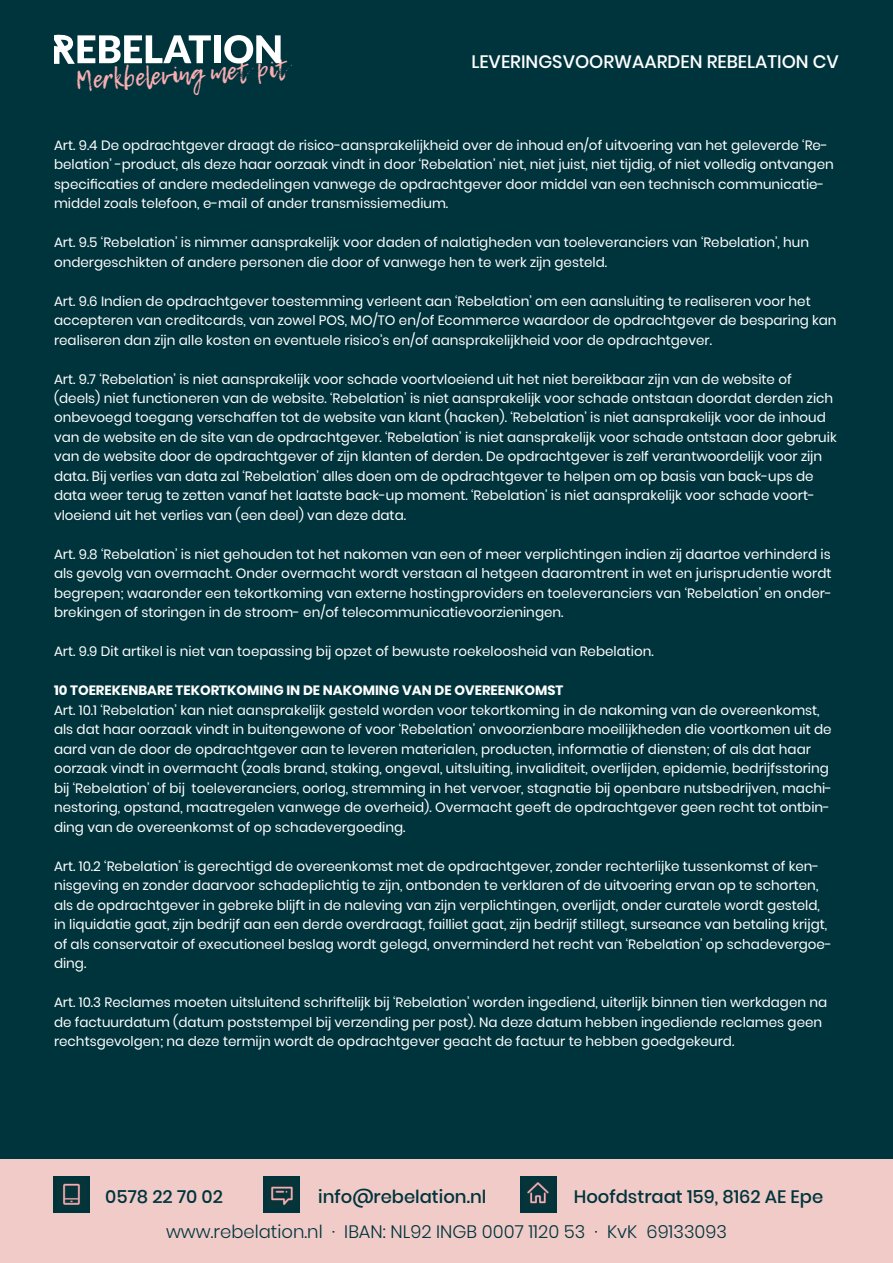
<style>
.page{position:relative;width:893px;height:1263px;background:#fff}
.page>*{position:absolute;margin:0;border:0;box-sizing:border-box;transform-origin:0 0}
.t1{font:24.9px "Lemon Tuesday";color:#f8adb0}
.t2{font:300 18px "Poppins";color:#00343c}
.t3{font:500 18px "Poppins";color:#00343c}
.t4{font:500 18px "Poppins";color:#fff}
.t5{font:13.5px/19.5px "Poppins";color:#fff}
.t6{font:700 13.5px "Poppins";color:#fff}
</style>
<div class="page">
<div style="left:0;top:0;width:893px;height:1161px;background:#00343c"></div>
<div style="left:0;top:1159px;width:893px;height:104px;background:#f0cbc8"></div>
<div style="left:54px;top:1176px;width:36px;height:36px;background:#00343c"></div>
<div style="left:264px;top:1176px;width:36px;height:36px;background:#00343c"></div>
<div style="left:520px;top:1176px;width:36px;height:36px;background:#00343c"></div>
<img style="left:63px;top:1183px;width:17px;height:22px">
<img style="left:271px;top:1186px;width:22px;height:20px">
<img style="left:527px;top:1182px;width:22px;height:22px">
<div style="left:214px;top:35px;width:7px;height:28px;background:#fff"></div>
<svg style="left:224px;top:35px;width:57px;height:29px"></svg>
<svg style="left:54px;top:34px;width:157px;height:30px"></svg>
<h1 class="t1" style="left:75px;top:67px;width:215px;rotate:-4deg">Merkbeleving met pit</h1>
<h2 class="t4" style="left:471px;top:51px;width:369px">LEVERINGSVOORWAARDEN REBELATION CV</h2>
<p class="t5" style="left:54px;top:135px;width:781px">Art. 9.4 De opdrachtgever draagt de risico-aansprakelijkheid over de inhoud en/of uitvoering van het geleverde ‘Re&shy;belation’ -product, als deze haar oorzaak vindt in door ‘Rebelation’ niet, niet juist, niet tijdig, of niet volledig ontvangen specificaties of andere mededelingen vanwege de opdrachtgever door middel van een technisch communicatie&shy;middel zoals telefoon, e-mail of ander transmissiemedium.</p>
<p class="t5" style="left:54px;top:233px;width:757px">Art. 9.5 ‘Rebelation’ is nimmer aansprakelijk voor daden of nalatigheden van toeleveranciers van ‘Rebelation’, hun ondergeschikten of andere personen die door of vanwege hen te werk zijn gesteld.</p>
<p class="t5" style="left:54px;top:291px;width:784px">Art. 9.6 Indien de opdrachtgever toestemming verleent aan ‘Rebelation’ om een aansluiting te realiseren voor het accepteren van creditcards, van zowel POS, MO/TO en/of Ecommerce waardoor de opdrachtgever de besparing kan realiseren dan zijn alle kosten en eventuele risico’s en/of aansprakelijkheid voor de opdrachtgever.</p>
<p class="t5" style="left:54px;top:369px;width:784px">Art. 9.7 ‘Rebelation’ is niet aansprakelijk voor schade voortvloeiend uit het niet bereikbaar zijn van de website of (deels) niet functioneren van de website. ‘Rebelation’ is niet aansprakelijk voor schade ontstaan doordat derden zich onbevoegd toegang verschaffen tot de website van klant (hacken). ‘Rebelation’ is niet aansprakelijk voor de inhoud van de website en de site van de opdrachtgever. ‘Rebelation’ is niet aansprakelijk voor schade ontstaan door gebruik van de website door de opdrachtgever of zijn klanten of derden. De opdrachtgever is zelf verantwoordelijk voor zijn data. Bij verlies van data zal ‘Rebelation’ alles doen om de opdrachtgever te helpen om op basis van back-ups de data weer terug te zetten vanaf het laatste back-up moment. ‘Rebelation’ is niet aansprakelijk voor schade voort&shy;vloeiend uit het verlies van (een deel) van deze data.</p>
<p class="t5" style="left:54px;top:545px;width:779px;text-align:justify">Art. 9.8 ‘Rebelation’ is niet gehouden tot het nakomen van een of meer verplichtingen indien zij daartoe verhinderd is als gevolg van overmacht. Onder overmacht wordt verstaan al hetgeen daaromtrent in wet en jurisprudentie wordt begrepen; waaronder een tekortkoming van externe hostingproviders en toeleveranciers van ‘Rebelation’ en onder&shy;brekingen of storingen in de stroom- en/of telecommunicatievoorzieningen.</p>
<p class="t5" style="left:54px;top:642px;width:601px">Art. 9.9 Dit artikel is niet van toepassing bij opzet of bewuste roekeloosheid van Rebelation.</p>
<p class="t6" style="left:54px;top:683px;width:511px">10 TOEREKENBARE TEKORTKOMING IN DE NAKOMING VAN DE OVEREENKOMST</p>
<p class="t5" style="left:54px;top:700px;width:780px">Art. 10.1 ‘Rebelation’ kan niet aansprakelijk gesteld worden voor tekortkoming in de nakoming van de overeenkomst, als dat haar oorzaak vindt in buitengewone of voor ‘Rebelation’ onvoorzienbare moeilijkheden die voortkomen uit de aard van de door de opdrachtgever aan te leveren materialen, producten, informatie of diensten; of als dat haar oorzaak vindt in overmacht (zoals brand, staking, ongeval, uitsluiting, invaliditeit, overlijden, epidemie, bedrijfsstoring bij ‘Rebelation’ of bij toeleveranciers, oorlog, stremming in het vervoer, stagnatie bij openbare nutsbedrijven, machi&shy;nestoring, opstand, maatregelen vanwege de overheid). Overmacht geeft de opdrachtgever geen recht tot ontbin&shy;ding van de overeenkomst of op schadevergoeding.</p>
<p class="t5" style="left:54px;top:856px;width:779px">Art. 10.2 ‘Rebelation’ is gerechtigd de overeenkomst met de opdrachtgever, zonder rechterlijke tussenkomst of ken&shy;nisgeving en zonder daarvoor schadeplichtig te zijn, ontbonden te verklaren of de uitvoering ervan op te schorten, als de opdrachtgever in gebreke blijft in de naleving van zijn verplichtingen, overlijdt, onder curatele wordt gesteld, in liquidatie gaat, zijn bedrijf aan een derde overdraagt, failliet gaat, zijn bedrijf stillegt, surseance van betaling krijgt, of als conservatoir of executioneel beslag wordt gelegd, onverminderd het recht van ‘Rebelation’ op schadevergoe&shy;ding.</p>
<p class="t5" style="left:54px;top:993px;width:775px">Art. 10.3 Reclames moeten uitsluitend schriftelijk bij ‘Rebelation’ worden ingediend, uiterlijk binnen tien werkdagen na de factuurdatum (datum poststempel bij verzending per post). Na deze datum hebben ingediende reclames geen rechtsgevolgen; na deze termijn wordt de opdrachtgever geacht de factuur te hebben goedgekeurd.</p>
<h2 class="t3" style="left:105px;top:1186px;width:119px">0578 22 70 02</h2>
<h2 class="t3" style="left:318px;top:1186px;width:170px">info@rebelation.nl</h2>
<h2 class="t3" style="left:574px;top:1186px;width:251px">Hoofdstraat 159, 8162 AE Epe</h2>
<h2 class="t2" style="left:166px;top:1221px;width:562px">www.rebelation.nl · IBAN: NL92 INGB 0007 1120 53 · KvK 69133093</h2>
</div>
